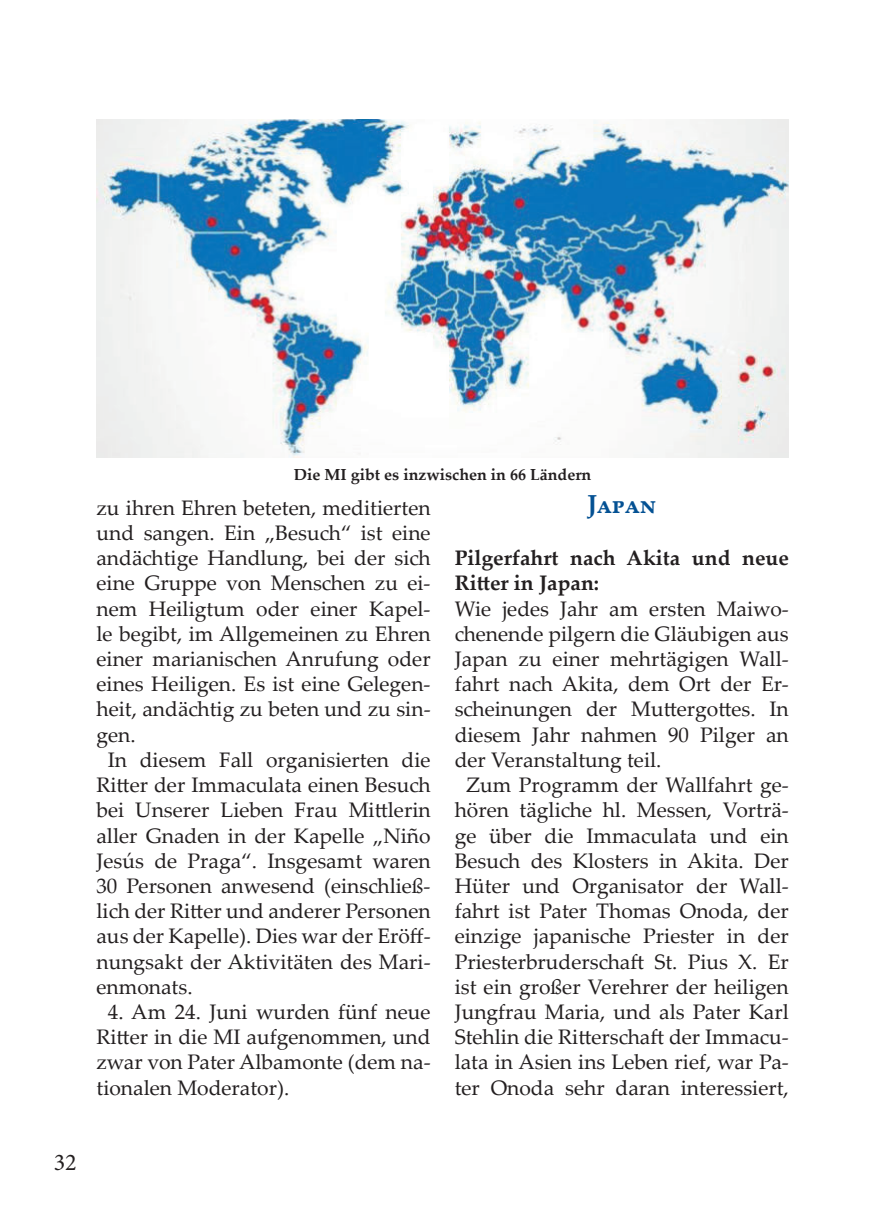
<style>
.page{position:relative;width:874px;height:1225px;background:#fff}
.page>*{position:absolute;margin:0;border:0;box-sizing:border-box;transform-origin:0 0}
.t1{font:700 26px "Palatino Linotype";color:#045193}
.t2{font:24px "Minion Pro";color:#231f20}
.t3{font:21px/25.2px "Palatino Linotype";color:#231f20;text-align:justify}
.t4{font:700 21px/25.2px "Palatino Linotype";color:#231f20}
.t5{font:700 16px "Palatino Linotype";color:#231f20}
</style>
<div class="page">
<img style="left:97px;top:119px;width:691px;height:339px">
<p class="t5" style="left:294px;top:463px;width:299px">Die MI gibt es inzwischen in 66 Ländern</p>
<p class="t3" style="left:96px;top:494px;width:335px">zu ihren Ehren beteten, meditierten</p>
<p class="t3" style="left:96px;top:519px;width:335px">und sangen. Ein „Besuch“ ist eine</p>
<p class="t3" style="left:96px;top:544px;width:335px">andächtige Handlung, bei der sich</p>
<p class="t3" style="left:96px;top:570px;width:335px">eine Gruppe von Menschen zu ei-</p>
<p class="t3" style="left:96px;top:595px;width:335px">nem Heiligtum oder einer Kapel-</p>
<p class="t3" style="left:96px;top:620px;width:335px">le begibt, im Allgemeinen zu Ehren</p>
<p class="t3" style="left:96px;top:645px;width:335px">einer marianischen Anrufung oder</p>
<p class="t3" style="left:96px;top:674px;width:335px">eines Heiligen. Es ist eine Gelegen-</p>
<p class="t3" style="left:96px;top:696px;width:335px">heit, andächtig zu beten und zu sin-</p>
<p class="t3" style="left:96px;top:724px;width:41px">gen.</p>
<p class="t3" style="left:108px;top:746px;width:324px">In diesem Fall organisierten die</p>
<p class="t3" style="left:96px;top:771px;width:335px">Ritter der Immaculata einen Besuch</p>
<p class="t3" style="left:96px;top:796px;width:335px">bei Unserer Lieben Frau Mittlerin</p>
<p class="t3" style="left:96px;top:822px;width:335px">aller Gnaden in der Kapelle „Niño</p>
<p class="t3" style="left:96px;top:847px;width:335px">Jesús de Praga“. Insgesamt waren</p>
<p class="t3" style="left:96px;top:872px;width:335px">30 Personen anwesend (einschließ-</p>
<p class="t3" style="left:96px;top:897px;width:335px">lich der Ritter und anderer Personen</p>
<p class="t3" style="left:96px;top:922px;width:335px">aus der Kapelle). Dies war der Eröff-</p>
<p class="t3" style="left:96px;top:948px;width:335px">nungsakt der Aktivitäten des Mari-</p>
<p class="t3" style="left:96px;top:976px;width:98px">enmonats.</p>
<p class="t3" style="left:96px;top:998px;width:335px;text-indent:11px">4. Am 24. Juni wurden fünf neue Ritter in die MI aufgenommen, und zwar von Pater Albamonte (dem na&shy;tionalen Moderator).</p>
<p class="t1" style="left:586px;top:486px;width:71px">Japan</p>
<p class="t4" style="left:454px;top:546px;width:335px">Pilgerfahrt nach Akita und neue<br>Ritter in Japan:</p>
<p class="t3" style="left:454px;top:595px;width:335px">Wie jedes Jahr am ersten Maiwo-</p>
<p class="t3" style="left:454px;top:620px;width:335px">chenende pilgern die Gläubigen aus</p>
<p class="t3" style="left:454px;top:645px;width:335px">Japan zu einer mehrtägigen Wall-</p>
<p class="t3" style="left:454px;top:670px;width:335px">fahrt nach Akita, dem Ort der Er-</p>
<p class="t3" style="left:454px;top:696px;width:335px">scheinungen der Muttergottes. In</p>
<p class="t3" style="left:454px;top:721px;width:335px">diesem Jahr nahmen 90 Pilger an</p>
<p class="t3" style="left:454px;top:746px;width:208px">der Veranstaltung teil.</p>
<p class="t3" style="left:466px;top:771px;width:324px">Zum Programm der Wallfahrt ge-</p>
<p class="t3" style="left:454px;top:796px;width:335px">hören tägliche hl. Messen, Vorträ-</p>
<p class="t3" style="left:454px;top:822px;width:335px">ge über die Immaculata und ein</p>
<p class="t3" style="left:454px;top:847px;width:335px">Besuch des Klosters in Akita. Der</p>
<p class="t3" style="left:454px;top:872px;width:335px">Hüter und Organisator der Wall-</p>
<p class="t3" style="left:454px;top:897px;width:335px">fahrt ist Pater Thomas Onoda, der</p>
<p class="t3" style="left:454px;top:922px;width:335px">einzige japanische Priester in der</p>
<p class="t3" style="left:454px;top:948px;width:335px">Priesterbruderschaft St. Pius X. Er</p>
<p class="t3" style="left:454px;top:973px;width:335px">ist ein großer Verehrer der heiligen</p>
<p class="t3" style="left:454px;top:998px;width:335px">Jungfrau Maria, und als Pater Karl</p>
<p class="t3" style="left:454px;top:1023px;width:335px">Stehlin die Ritterschaft der Immacu-</p>
<p class="t3" style="left:454px;top:1048px;width:335px">lata in Asien ins Leben rief, war Pa-</p>
<p class="t3" style="left:454px;top:1074px;width:335px">ter Onoda sehr daran interessiert,</p>
<p class="t2" style="left:54px;top:1147px;width:25px">32</p>
</div>
